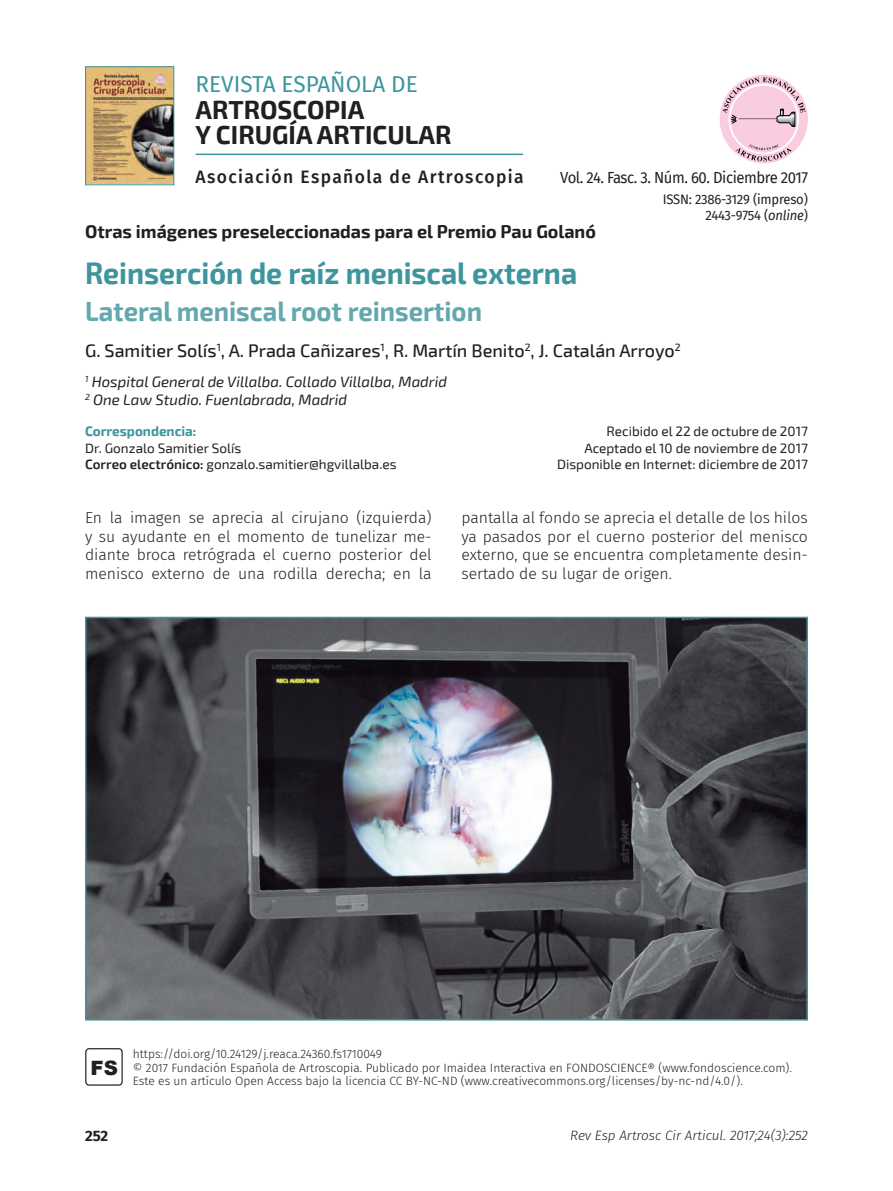
<style>
.page{position:relative;width:893px;height:1191px;background:#fff}
.page>*{position:absolute;margin:0;border:0;box-sizing:border-box;transform-origin:0 0}
.Título{font:700 30px "Exo 2";color:#3d959e;scale:.95 1}
.Nombre_columna_tabla{font:700 27px "Exo 2";color:#63a7af;scale:.95 1}
.t1{font:700 25.5px "Exo 2";color:#231f20}
.t2{font:22.5px "Fira Sans";color:#3d959e}
.t3{font:900 19.8px "Arial";color:#231f20}
.Autores{font:500 18px "Exo 2";color:#231f20}
.t4{font:700 18px "Exo 2";color:#231f20}
.Nombre_columna_tabla-2{font:500 18px "Fira Sans";letter-spacing:.08em;color:#231f20}
.Primer_párrafo{font:300 15.75px/18.8px "Fira Sans";color:#231f20;text-align:justify}
.Nombre_columna_tabla-3{font:15.75px "Fira Sans";letter-spacing:-.03em;color:#231f20;scale:.95 1}
.Centro_de_trabajo{font:italic 15px "Exo 2";color:#231f20}
.t5{font:700 15px "Fira Sans";color:#231f20}
.t6{font:13.5px/16.5px "Exo 2";color:#231f20}
.Nombre_columna_tabla-4{font:13.5px/16.5px "Fira Sans";letter-spacing:-.015em;color:#231f20;text-align:right}
.t7{font:italic 300 13.5px "Fira Sans";color:#231f20}
.Primer_párrafo-2{font:300 12px "Fira Sans";color:#231f20}
.s1{font-style:italic}
.s2{font-weight:700;color:#3d959e}
.s3{font-weight:600}
</style>
<div class="page">
<div style="left:85px;top:1048px;width:38px;height:37px;border:1px solid #231f20;border-radius:3px"></div>
<img style="left:88px;top:620px;width:717px;height:397px">
<div style="left:85px;top:617px;width:723px;height:403px;border:2px solid #3d959e"></div>
<img style="left:87px;top:68px;width:85px;height:115px">
<div style="left:85px;top:66px;width:89px;height:119px;border:1px solid #3d959e"></div>
<hr style="left:196px;top:154px;width:327px;height:1px;background:#3d959e">
<div style="left:720px;top:75px;width:88px;height:88px;background:#f9ccdf;border-radius:50%"></div>
<svg style="left:723px;top:77px;width:82px;height:49px"></svg>
<svg style="left:735px;top:144px;width:57px;height:17px"></svg>
<p class="t2" style="left:196px;top:67px;width:224px">REVISTA ESPAÑOLA DE</p>
<p class="t1" style="left:196px;top:94px;width:170px">ARTROSCOPIA</p>
<p class="t1" style="left:196px;top:120px;width:257px">Y CIRUGÍA ARTICULAR</p>
<p class="Nombre_columna_tabla-2" style="left:196px;top:163px;width:330px">Asociación Española de Artroscopia</p>
<p class="Nombre_columna_tabla-3" style="left:560px;top:166px;width:262px">Vol. 24. Fasc. 3. Núm. 60. Diciembre 2017</p>
<p class="Nombre_columna_tabla-4" style="left:663px;top:190px;width:147px">ISSN: 2386-3129 (impreso)<br>2443-9754 (<span class="s1">online</span>)</p>
<p class="t4" style="left:85px;top:221px;width:512px">Otras imágenes preseleccionadas para el Premio Pau Golanó</p>
<p class="Título" style="left:85px;top:255px;width:519px">Reinserción de raíz meniscal externa</p>
<p class="Nombre_columna_tabla" style="left:85px;top:296px;width:419px">Lateral meniscal root reinsertion</p>
<p class="Autores" style="left:85px;top:340px;width:597px">G. Samitier Solís<sup>1</sup>, A. Prada Cañizares<sup>1</sup>, R. Martín Benito<sup>2</sup>, J. Catalán Arroyo<sup>2</sup></p>
<p class="Centro_de_trabajo" style="left:85px;top:373px;width:364px"><sup>1</sup> Hospital General de Villalba. Collado Villalba, Madrid</p>
<p class="Centro_de_trabajo" style="left:85px;top:391px;width:264px"><sup>2</sup> One Law Studio. Fuenlabrada, Madrid</p>
<p class="t6" style="left:85px;top:424px;width:313px"><span class="s2">Correspondencia:<br></span>Dr. Gonzalo Samitier Solís<br><span class="s3">Correo electrónico:</span> gonzalo.samitier@hgvillalba.es</p>
<p class="t6" style="left:557px;top:424px;width:252px;text-align:right">Recibido el 22 de octubre de 2017<br>Aceptado el 10 de noviembre de 2017<br>Disponible en Internet: diciembre de 2017</p>
<p class="Primer_párrafo" style="left:85px;top:508px;width:348px">En la imagen se aprecia al cirujano (izquierda) y su ayudante en el momento de tunelizar me&shy;diante broca retrógrada el cuerno posterior del menisco externo de una rodilla derecha; en la</p>
<p class="Primer_párrafo" style="left:461px;top:508px;width:348px">pantalla al fondo se aprecia el detalle de los hilos ya pasados por el cuerno posterior del menisco externo, que se encuentra completamente desin&shy;sertado de su lugar de origen.</p>
<p class="t3" style="left:91px;top:1053px;width:29px">FS</p>
<p class="t5" style="left:85px;top:1123px;width:25px">252</p>
<p class="Primer_párrafo-2" style="left:133px;top:1045px;width:251px">https://doi.org/10.24129/j.reaca.24360.fs1710049</p>
<p class="Primer_párrafo-2" style="left:133px;top:1059px;width:661px">© 2017 Fundación Española de Artroscopia. Publicado por Imaidea Interactiva en FONDOSCIENCE® (www.fondoscience.com).</p>
<p class="Primer_párrafo-2" style="left:133px;top:1072px;width:611px">Este es un artículo Open Access bajo la licencia CC BY-NC-ND (www.creativecommons.org/licenses/by-nc-nd/4.0/).</p>
<p class="t7" style="left:570px;top:1125px;width:239px">Rev Esp Artrosc Cir Articul. 2017;24(3):252</p>
</div>
